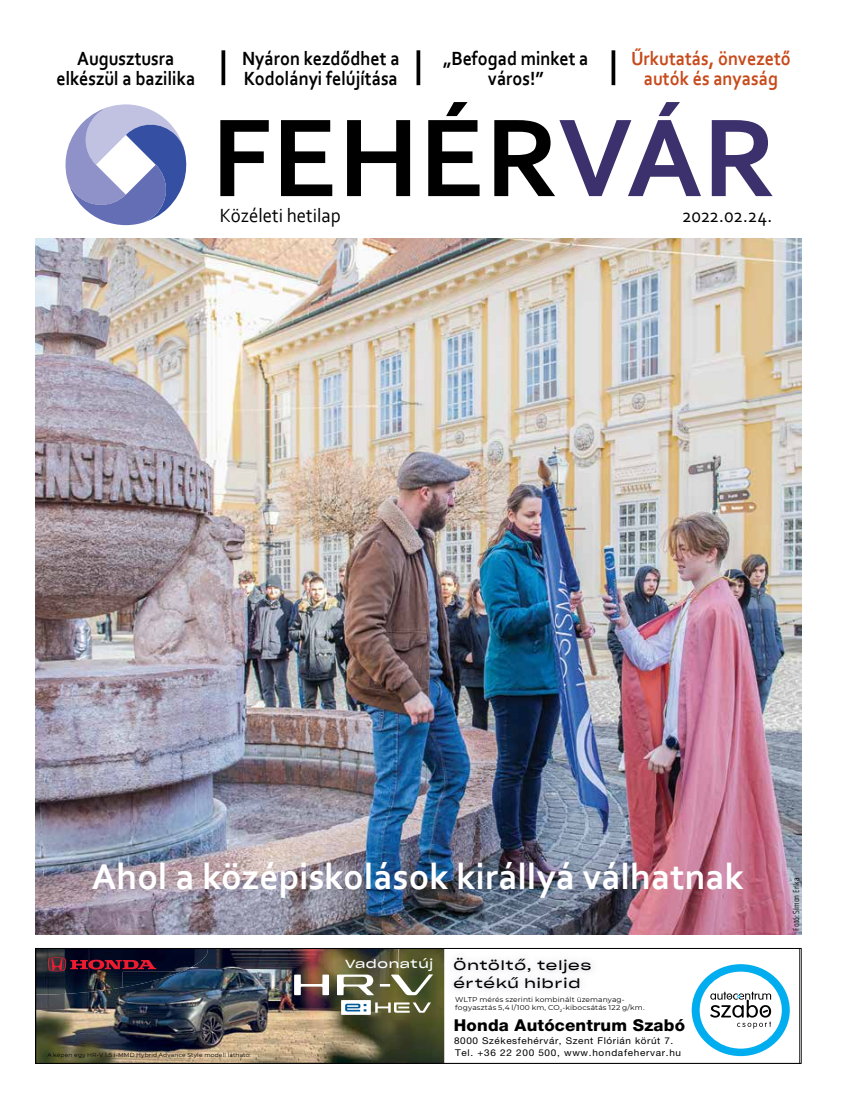
<style>
.page{position:relative;width:851px;height:1099px;background:#fff}
.page>*{position:absolute;margin:0;border:0;box-sizing:border-box;transform-origin:0 0}
.t1{font:700 116.25px "Corbel";color:#000}
.t2{font:700 37.5px "Corbel";color:#fff}
.t3{font:700 20px/20px "Corbel";color:#000;text-align:center;scale:.9 1}
.t4{font:700 20px/20px "Corbel";color:#c74a1b;text-align:center;scale:.9 1}
.t5{font:20px "Corbel";color:#000;scale:.94 1}
.t6{font:800 16.38px "Helvetica Neue LT Pro";letter-spacing:.01em;color:#000}
.t7{font:12.62px/17.9px "Sharp Grotesk Book 25";letter-spacing:.07em;color:#000;scale:1.07 1}
.t8{font:11.5px "Sharp Grotesk Book 25";letter-spacing:.045em;color:#fff;scale:1.07 1}
.t9{font:9.38px "Helvetica Neue LT Pro";letter-spacing:.06em;color:#000;scale:1.07 1}
.t10{font:8.75px "Solex";color:#000}
.t11{font:7px/8.2px "Montserrat";letter-spacing:.015em;color:#000;scale:1.07 1}
.t12{font:5.88px "Montserrat";letter-spacing:.025em;color:#000}
.s1{color:#3c316c}
</style>
<div class="page">
<svg style="left:65px;top:104px;width:121px;height:121px"></svg>
<svg style="left:221px;top:50px;width:4px;height:35px"></svg>
<svg style="left:416px;top:50px;width:4px;height:35px"></svg>
<svg style="left:611px;top:50px;width:4px;height:35px"></svg>
<img style="left:35px;top:238px;width:766px;height:696px">
<img style="left:37px;top:950px;width:407px;height:111px">
<svg style="left:691px;top:964px;width:98px;height:92px"></svg>
<img style="left:37px;top:950px;width:171px;height:21px">
<img style="left:37px;top:971px;width:86px;height:23px">
<img style="left:122px;top:971px;width:60px;height:16px">
<svg style="left:48px;top:957px;width:108px;height:14px;background:#5e1327"></svg>
<div style="left:341px;top:1000px;width:30px;height:14px;background:#fff"></div>
<svg style="left:345px;top:1003px;width:21px;height:8px"></svg>
<svg style="left:375px;top:1002px;width:56px;height:10px"></svg>
<svg style="left:337px;top:974px;width:37px;height:21px"></svg>
<svg style="left:294px;top:974px;width:35px;height:21px"></svg>
<svg style="left:380px;top:974px;width:53px;height:21px"></svg>
<div style="left:35px;top:948px;width:766px;height:115px;border:1px solid #000"></div>
<p class="t3" style="left:443px;top:48px;width:163px">„Befogad minket a város!”</p>
<p class="t4" style="left:631px;top:48px;width:179px">Űrkutatás, önvezető autók és anyaság</p>
<p class="t3" style="left:56px;top:48px;width:156px">Augusztusra elkészül a bazilika</p>
<p class="t3" style="left:242px;top:48px;width:176px;text-align:left">Nyáron kezdődhet a<br>Kodolányi felújítása</p>
<h1 class="t1" style="left:211px;top:85px;width:566px">FEHÉR<span class="s1">VÁR</span></h1>
<p class="t5" style="left:220px;top:203px;width:130px">Közéleti hetilap</p>
<p class="t5" style="left:682px;top:203px;width:97px">2022.02.24.</p>
<h2 class="t2" style="left:92px;top:853px;width:654px">Ahol a középiskolások királlyá válhatnak</h2>
<p class="t8" style="left:345px;top:953px;width:84px">Vadonatúj</p>
<p class="t7" style="left:453px;top:954px;width:130px">Öntöltő, teljes értékű hibrid</p>
<p class="t6" style="left:454px;top:1015px;width:232px">Honda Autócentrum Szabó</p>
<p class="t9" style="left:454px;top:1034px;width:206px">8000 Székesfehérvár, Szent Flórián körút 7.</p>
<p class="t11" style="left:455px;top:994px;width:178px">WLTP mérés szerinti kombinált üzemanyag&shy;fogyasztás 5,4 l/100 km, CO<sub>2</sub>-kibocsátás 122 g/km.</p>
<p class="t12" style="left:47px;top:1050px;width:205px">A képen egy HR-V 1.5 i-MMD Hybrid Advance Style modell látható.</p>
<p class="t9" style="left:455px;top:1046px;width:213px">Tel. +36 22 200 500, www.hondafehervar.hu</p>
<p class="t10" style="left:790px;top:930px;width:54px;rotate:-90deg">Fotó: Simon Erika</p>
</div>
